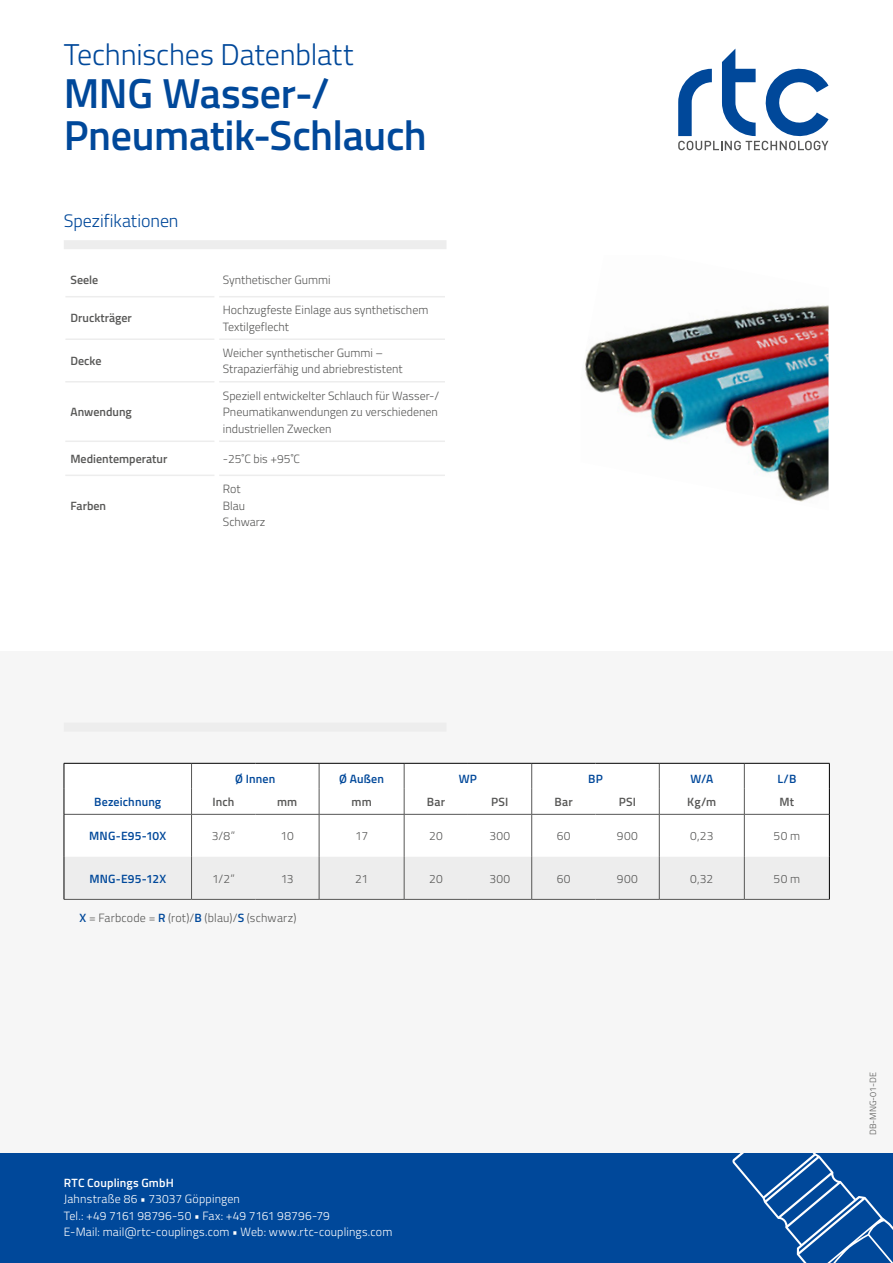
<style>
.page{position:relative;width:893px;height:1263px;background:#fff}
.page>*{position:absolute;margin:0;border:0;box-sizing:border-box;transform-origin:0 0}
.t1{font:600 42px/42px "Titillium";letter-spacing:-.01em;color:#00489a}
.t2{font:300 30px "Titillium";letter-spacing:-.01em;color:#00489a}
.t3{font:300 18px "Titillium";letter-spacing:-.005em;color:#00489a}
.t4{font:300 12px/16.5px "Titillium";color:#575756}
.t5{font:300 12px/16.5px "Titillium";letter-spacing:.015em;color:#fff}
.t6{font:600 12px "Titillium";color:#575756}
.t7{font:600 12px "Titillium";letter-spacing:.015em;color:#00489a}
.t8{font:600 12px "Titillium";letter-spacing:.015em;color:#fff}
.t9{font:300 9px "Titillium";color:#575756}
.s1{font-weight:600;color:#00489a}
</style>
<div class="page">
<div style="left:0;top:1152px;width:893px;height:111px;background:#00489a"></div>
<svg style="left:732px;top:1153px;width:161px;height:110px"></svg>
<div style="left:0;top:651px;width:893px;height:502px;background:#f6f6f6"></div>
<div style="left:64px;top:240px;width:382px;height:9px;background:#ededed"></div>
<div style="left:64px;top:723px;width:382px;height:9px;background:#ededed"></div>
<hr style="left:65px;top:296px;width:150px;height:1px;background:#ededed">
<hr style="left:219px;top:296px;width:226px;height:1px;background:#ededed">
<hr style="left:65px;top:338px;width:150px;height:2px;background:#ededed">
<hr style="left:219px;top:338px;width:226px;height:2px;background:#ededed">
<hr style="left:65px;top:381px;width:150px;height:1px;background:#ededed">
<hr style="left:219px;top:381px;width:226px;height:1px;background:#ededed">
<hr style="left:65px;top:440px;width:150px;height:2px;background:#ededed">
<hr style="left:219px;top:440px;width:226px;height:2px;background:#ededed">
<hr style="left:65px;top:475px;width:150px;height:1px;background:#ededed">
<hr style="left:219px;top:475px;width:226px;height:1px;background:#ededed">
<svg style="left:678px;top:49px;width:150px;height:101px"></svg>
<hr style="left:64px;top:899px;width:128px;height:1px;background:#575756">
<hr style="left:192px;top:899px;width:63px;height:1px;background:#575756">
<hr style="left:255px;top:899px;width:64px;height:1px;background:#575756">
<hr style="left:319px;top:899px;width:85px;height:1px;background:#575756">
<hr style="left:404px;top:899px;width:64px;height:1px;background:#575756">
<hr style="left:468px;top:899px;width:64px;height:1px;background:#575756">
<hr style="left:532px;top:899px;width:63px;height:1px;background:#575756">
<hr style="left:595px;top:899px;width:64px;height:1px;background:#575756">
<hr style="left:659px;top:899px;width:85px;height:1px;background:#575756">
<hr style="left:744px;top:899px;width:86px;height:1px;background:#575756">
<svg style="left:64px;top:763px;width:766px;height:136px"></svg>
<hr style="left:829px;top:814px;width:1px;height:43px;background:#000">
<hr style="left:829px;top:857px;width:1px;height:42px;background:#000">
<img style="left:585px;top:305px;width:243px;height:197px">
<h2 class="t2" style="left:64px;top:33px;width:291px">Technisches Datenblatt</h2>
<h1 class="t1" style="left:64px;top:70px;width:365px">MNG Wasser-/<br>Pneumatik-Schlauch</h1>
<h3 class="t3" style="left:64px;top:207px;width:116px">Spezifikationen</h3>
<p class="t6" style="left:71px;top:271px;width:29px">Seele</p>
<p class="t4" style="left:223px;top:271px;width:109px">Synthetischer Gummi</p>
<p class="t6" style="left:71px;top:309px;width:63px">Druckträger</p>
<p class="t4" style="left:223px;top:301px;width:207px">Hochzugfeste Einlage aus synthetischem<br>Textilgeflecht</p>
<p class="t6" style="left:71px;top:352px;width:33px">Decke</p>
<p class="t4" style="left:223px;top:344px;width:181px">Weicher synthetischer Gummi –<br>Strapazierfähig und abriebrestistent</p>
<p class="t6" style="left:71px;top:403px;width:63px">Anwendung</p>
<p class="t4" style="left:223px;top:386px;width:218px;text-align:justify">Speziell entwickelter Schlauch für Wasser-/ Pneumatikanwendungen zu verschiedenen industriellen Zwecken</p>
<p class="t6" style="left:71px;top:450px;width:98px">Medientemperatur</p>
<p class="t4" style="left:223px;top:450px;width:79px">-25˚C bis +95˚C</p>
<p class="t6" style="left:71px;top:496px;width:37px">Farben</p>
<p class="t4" style="left:223px;top:480px;width:44px">Rot<br>Blau<br>Schwarz</p>
<p class="t7" style="left:235px;top:770px;width:42px">Ø Innen</p>
<p class="t7" style="left:339px;top:770px;width:46px">Ø Außen</p>
<p class="t7" style="left:459px;top:770px;width:20px">WP</p>
<p class="t7" style="left:588px;top:770px;width:16px">BP</p>
<p class="t7" style="left:690px;top:770px;width:24px">W/A</p>
<p class="t7" style="left:777px;top:770px;width:21px">L/B</p>
<p class="t7" style="left:94px;top:793px;width:69px">Bezeichnung</p>
<p class="t6" style="left:212px;top:793px;width:24px">Inch</p>
<p class="t6" style="left:277px;top:793px;width:22px">mm</p>
<p class="t6" style="left:351px;top:793px;width:22px">mm</p>
<p class="t6" style="left:427px;top:793px;width:20px">Bar</p>
<p class="t6" style="left:491px;top:793px;width:19px">PSI</p>
<p class="t6" style="left:554px;top:793px;width:20px">Bar</p>
<p class="t6" style="left:619px;top:793px;width:19px">PSI</p>
<p class="t6" style="left:687px;top:793px;width:31px">Kg/m</p>
<p class="t6" style="left:779px;top:793px;width:16px">Mt</p>
<p class="t7" style="left:89px;top:827px;width:78px">MNG-E95-10X</p>
<p class="t4" style="left:212px;top:827px;width:25px">3/8”</p>
<p class="t4" style="left:281px;top:827px;width:15px">10</p>
<p class="t4" style="left:355px;top:827px;width:14px">17</p>
<p class="t4" style="left:429px;top:827px;width:15px">20</p>
<p class="t4" style="left:489px;top:827px;width:22px">300</p>
<p class="t4" style="left:557px;top:827px;width:15px">60</p>
<p class="t4" style="left:617px;top:827px;width:22px">900</p>
<p class="t4" style="left:690px;top:827px;width:25px">0,23</p>
<p class="t4" style="left:774px;top:827px;width:28px">50 m</p>
<p class="t7" style="left:89px;top:869px;width:78px">MNG-E95-12X</p>
<p class="t4" style="left:212px;top:869px;width:24px">1/2”</p>
<p class="t4" style="left:281px;top:869px;width:14px">13</p>
<p class="t4" style="left:355px;top:869px;width:15px">21</p>
<p class="t4" style="left:429px;top:869px;width:15px">20</p>
<p class="t4" style="left:489px;top:869px;width:22px">300</p>
<p class="t4" style="left:557px;top:869px;width:15px">60</p>
<p class="t4" style="left:617px;top:869px;width:22px">900</p>
<p class="t4" style="left:690px;top:869px;width:24px">0,32</p>
<p class="t4" style="left:774px;top:869px;width:28px">50 m</p>
<p class="t4" style="left:80px;top:908px;width:218px"><span class="s1">X</span> = Farbcode = <span class="s1">R</span> (rot)/<span class="s1">B</span> (blau)/<span class="s1">S</span> (schwarz)</p>
<p class="t8" style="left:64px;top:1174px;width:112px">RTC Couplings GmbH</p>
<p class="t5" style="left:64px;top:1190px;width:330px">Jahnstraße 86 • 73037 Göppingen<br>Tel.: +49 7161 98796-50 • Fax: +49 7161 98796-79<br>E-Mail: mail@rtc-couplings.com • Web: www.rtc-couplings.com</p>
<p class="t9" style="left:866px;top:1135px;width:65px;rotate:-90deg">DB-MNG-01-DE</p>
</div>
